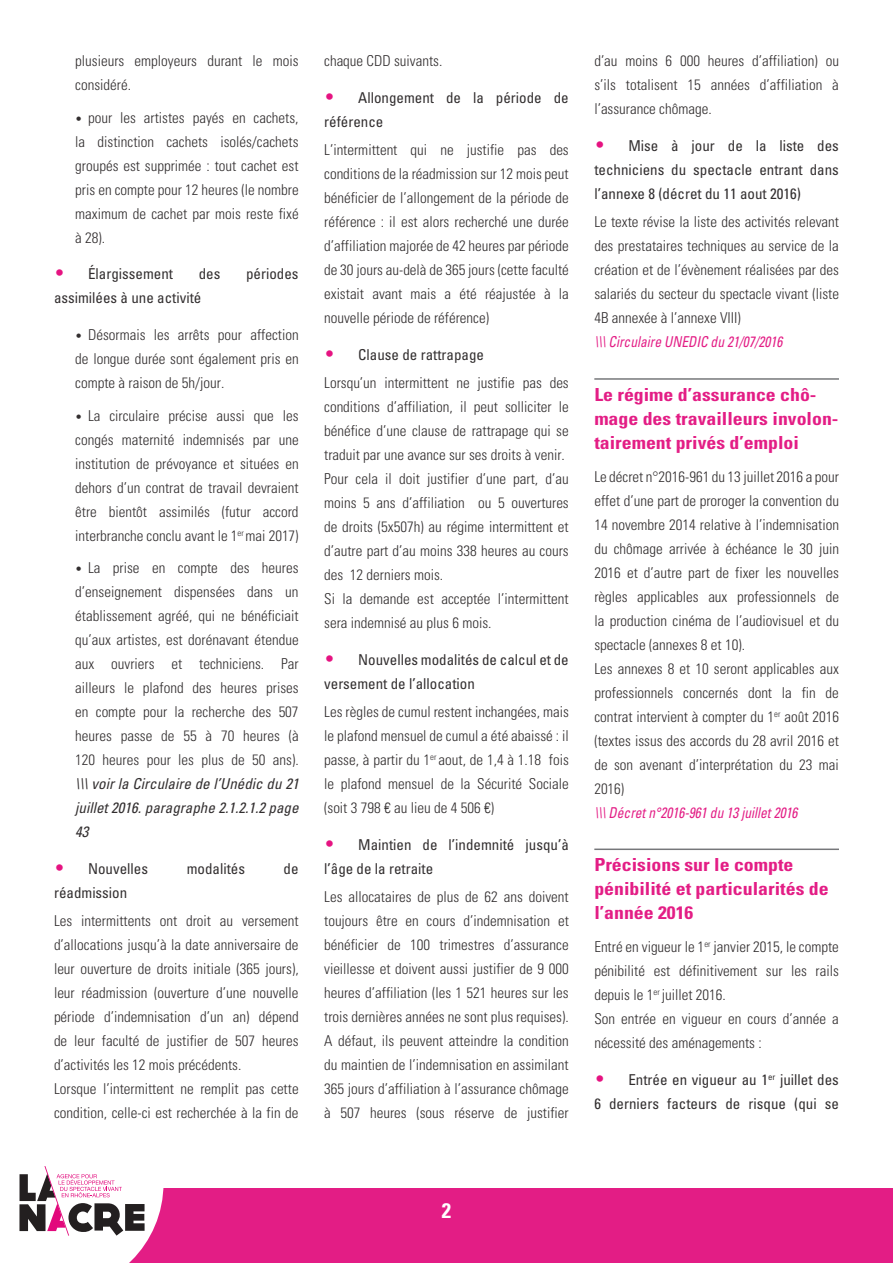
<style>
.page{position:relative;width:893px;height:1263px;background:#fff}
.page>*{position:absolute;margin:0;border:0;box-sizing:border-box;transform-origin:0 0}
.t1{font:700 condensed 21px "Univers";color:#fff}
.t2{font:700 condensed 18px/24px "Univers";color:#e10c7c;scale:1.1 1}
.t3{font:300 condensed 15px/24px "Univers";color:#231f20;text-align:justify}
.t4{font:condensed 15px/24px "Univers";color:#231f20}
.t5{font:italic condensed 15px/24px "Univers";color:#231f20;text-align:justify}
.t6{font:italic condensed 15px "Univers";color:#e10c7c;scale:.9 1}
.s1{font-size:12px}
.s2{font-weight:300;font-size:18px;color:#e40278}
.s3{font-size:18px;color:#e40278}
.s4{font-weight:400}
.s5{font-family:"Univers LT Std"}
</style>
<div class="page">
<div style="left:0;top:1188px;width:893px;height:75px;background:#e31d85"></div>
<svg style="left:0;top:1166px;width:163px;height:97px"></svg>
<hr style="left:594px;top:378px;width:245px;height:2px;background:#6c6d70">
<hr style="left:594px;top:848px;width:245px;height:2px;background:#6c6d70">
<p class="t3" style="left:75px;top:49px;width:225px">plusieurs employeurs durant le mois considéré.</p>
<p class="t3" style="left:75px;top:105px;width:225px"><span class="s1">•</span> pour les artistes payés en cachets, la distinction cachets isolés/cachets groupés est supprimée : tout cachet est pris en compte pour 12 heures (le nombre maximum de cachet par mois reste fixé à 28).</p>
<p class="t4" style="left:54px;top:262px;width:120px"><span class="s2">•</span> Élargissement</p>
<p class="t4" style="left:199px;top:262px;width:23px">des</p>
<p class="t4" style="left:246px;top:262px;width:54px">périodes</p>
<p class="t4" style="left:54px;top:286px;width:149px">assimilées à une activité</p>
<p class="t3" style="left:75px;top:323px;width:225px"><span class="s1">•</span> Désormais les arrêts pour affection de longue durée sont également pris en compte à raison de 5h/jour.</p>
<p class="t3" style="left:75px;top:403px;width:225px"><span class="s1">•</span> La circulaire précise aussi que les congés maternité indemnisés par une institution de prévoyance et situées en dehors d’un contrat de travail devraient être bientôt assimilés (futur accord interbranche conclu avant le 1<sup>er</sup> mai 2017)</p>
<p class="t3" style="left:75px;top:556px;width:225px"><span class="s1">•</span> La prise en compte des heures d’enseignement dispensées dans un établissement agréé, qui ne bénéficiait qu’aux artistes, est dorénavant étendue aux ouvriers et techniciens. Par ailleurs le plafond des heures prises en compte pour la recherche des 507 heures passe de 55 à 70 heures (à 120 heures pour les plus de 50 ans).</p>
<p class="t5" style="left:75px;top:771px;width:225px">\\\ voir la Circulaire de l’Unédic du 21 juillet 2016. paragraphe 2.1.2.1.2 page 43</p>
<p class="t4" style="left:54px;top:856px;width:96px"><span class="s2">•</span> Nouvelles</p>
<p class="t4" style="left:187px;top:856px;width:60px">modalités</p>
<p class="t4" style="left:284px;top:856px;width:16px">de</p>
<p class="t4" style="left:54px;top:880px;width:75px">réadmission</p>
<p class="t3" style="left:54px;top:909px;width:246px;text-align:left">Les intermittents ont droit au versement d’allocations jusqu’à la date anniversaire de leur ouverture de droits initiale (365 jours), leur réadmission (ouverture d’une nouvelle période d’indemnisation d’un an) dépend de leur faculté de justifier de 507 heures d’activités les 12 mois précédents.<br>Lorsque l’intermittent ne remplit pas cette condition, celle-ci est recherchée à la fin de</p>
<p class="t3" style="left:324px;top:49px;width:120px">chaque CDD suivants.</p>
<p class="t4" style="left:324px;top:85px;width:246px"><span class="s2">•</span> Allongement de la période de référence</p>
<p class="t3" style="left:324px;top:138px;width:246px">L’intermittent qui ne justifie pas des conditions de la réadmission sur 12 mois peut bénéficier de l’allongement de la période de référence : il est alors recherché une durée d’affiliation majorée de 42 heures par période de 30 jours au-delà de 365 jours (cette faculté existait avant mais a été réajustée à la nouvelle période de référence)</p>
<p class="t3" style="left:324px;top:340px;width:246px;line-height:28.2px"><span class="s3">•</span> <span class="s4">Clause de rattrapage<br></span>Lorsqu’un intermittent ne justifie pas des</p>
<p class="t3" style="left:324px;top:395px;width:246px;text-align:left">conditions d’affiliation, il peut solliciter le bénéfice d’une clause de rattrapage qui se traduit par une avance sur ses droits à venir.<br>Pour cela il doit justifier d’une part, d’au moins 5 ans d’affiliation ou 5 ouvertures de droits (5x507h) au régime intermittent et d’autre part d’au moins 338 heures au cours des 12 derniers mois.<br>Si la demande est acceptée l’intermittent sera indemnisé au plus 6 mois.</p>
<p class="t4" style="left:324px;top:647px;width:246px"><span class="s2">•</span> Nouvelles modalités de calcul et de versement de l’allocation</p>
<p class="t3" style="left:324px;top:700px;width:246px">Les règles de cumul restent inchangées, mais le plafond mensuel de cumul a été abaissé : il passe, à partir du 1<sup>er</sup> aout, de 1,4 à 1.18 fois le plafond mensuel de la Sécurité Sociale (soit 3 798 <span class="s5">€</span> au lieu de 4 506 <span class="s5">€</span>)</p>
<p class="t4" style="left:324px;top:832px;width:246px"><span class="s2">•</span> Maintien de l’indemnité jusqu’à l’âge de la retraite</p>
<p class="t3" style="left:324px;top:885px;width:246px">Les allocataires de plus de 62 ans doivent toujours être en cours d’indemnisation et bénéficier de 100 trimestres d’assurance vieillesse et doivent aussi justifier de 9 000 heures d’affiliation (les 1 521 heures sur les trois dernières années ne sont plus requises).<br>A défaut, ils peuvent atteindre la condition du maintien de l’indemnisation en assimilant 365 jours d’affiliation à l’assurance chômage à 507 heures (sous réserve de justifier</p>
<p class="t3" style="left:594px;top:49px;width:246px">d’au moins 6 000 heures d’affiliation) ou s’ils totalisent 15 années d’affiliation à l’assurance chômage.</p>
<p class="t4" style="left:594px;top:133px;width:246px;text-align:justify"><span class="s2">•</span> Mise à jour de la liste des techniciens du spectacle entrant dans l’annexe 8 (décret du 11 aout 2016)</p>
<p class="t3" style="left:594px;top:210px;width:246px">Le texte révise la liste des activités relevant des prestataires techniques au service de la création et de l’évènement réalisées par des salariés du secteur du spectacle vivant (liste 4B annexée à l’annexe VIII)</p>
<p class="t6" style="left:594px;top:332px;width:211px">\\\ Circulaire UNEDIC du 21/07/2016</p>
<p class="t2" style="left:594px;top:382px;width:223px">Le régime d’assurance chô&shy;mage des travailleurs involon&shy;tairement privés d’emploi</p>
<p class="t3" style="left:594px;top:464px;width:246px;text-align:left">Le décret n°2016-961 du 13 juillet 2016 a pour effet d’une part de proroger la convention du 14 novembre 2014 relative à l’indemnisation du chômage arrivée à échéance le 30 juin 2016 et d’autre part de fixer les nouvelles règles applicables aux professionnels de la production cinéma de l’audiovisuel et du spectacle (annexes 8 et 10).<br>Les annexes 8 et 10 seront applicables aux professionnels concernés dont la fin de contrat intervient à compter du 1<sup>er</sup> août 2016 (textes issus des accords du 28 avril 2016 et de son avenant d’interprétation du 23 mai 2016)</p>
<p class="t6" style="left:594px;top:803px;width:227px">\\\ Décret n°2016-961 du 13 juillet 2016</p>
<p class="t2" style="left:594px;top:853px;width:215px">Précisions sur le compte pénibilité et particularités de l’année 2016</p>
<p class="t3" style="left:594px;top:934px;width:246px;text-align:left">Entré en vigueur le 1<sup>er</sup> janvier 2015, le compte pénibilité est définitivement sur les rails depuis le 1<sup>er</sup> juillet 2016.<br>Son entrée en vigueur en cours d’année a nécessité des aménagements :</p>
<p class="t4" style="left:594px;top:1067px;width:246px"><span class="s2">•</span> Entrée en vigueur au 1<sup>er</sup> juillet des<br>6 derniers facteurs de risque (qui se</p>
<p class="t1" style="left:442px;top:1197px;width:11px">2</p>
</div>
